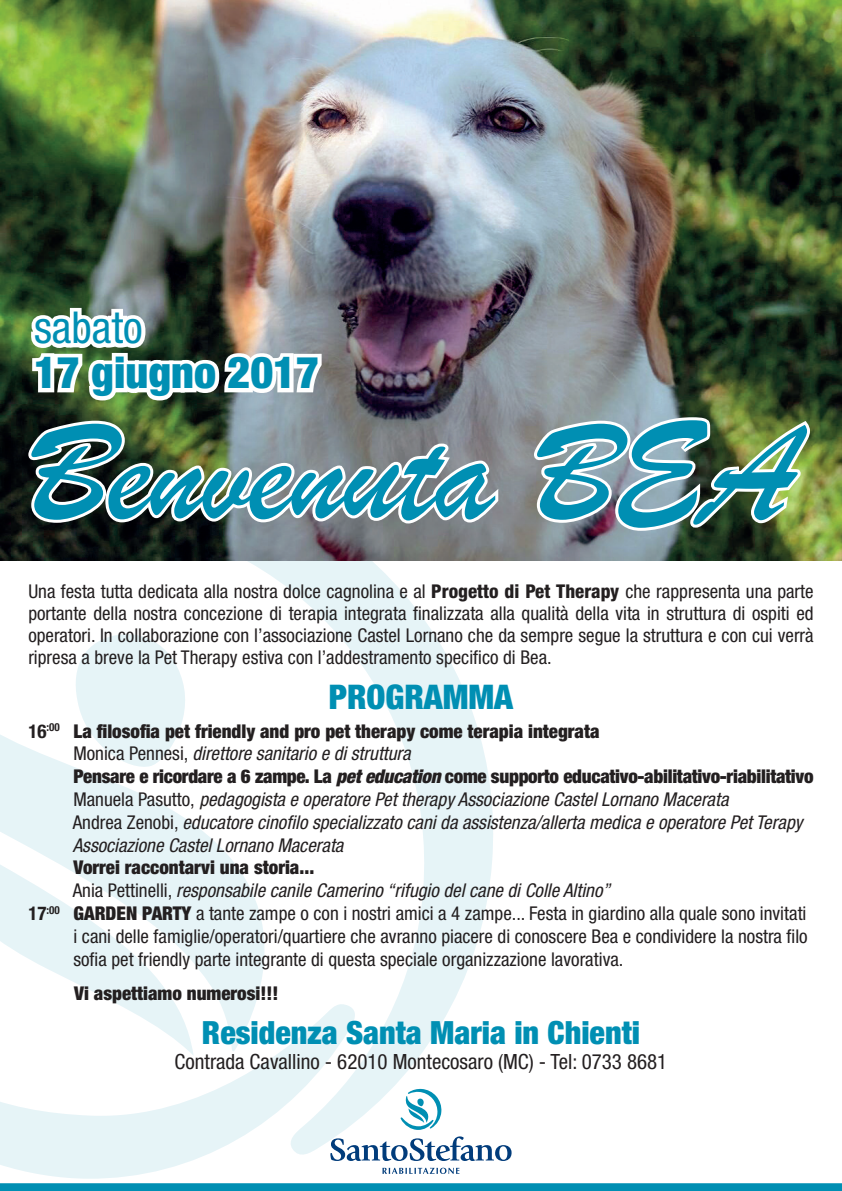
<style>
.page{position:relative;width:842px;height:1191px;background:#fff}
.page>*{position:absolute;margin:0;border:0;box-sizing:border-box;transform-origin:0 0}
.t1{font:144px "Brush Script";color:#008fb3}
.t2{font:900 condensed 44px "Helvetica Neue LT Std";color:#008fb3}
.t3{font:condensed 44px "Helvetica Neue LT Std";color:#008fb3}
.t4{font:900 condensed 34px "Helvetica Neue LT Std";color:#008fb3}
.t5{font:900 condensed 32px "Helvetica Neue LT Std";color:#008fb3}
.t6{font:condensed 21px "Helvetica Neue LT Std";color:#231f20}
.t7{font:condensed 19px/22px "Helvetica Neue LT Std";color:#231f20;text-align:justify}
.t8{font:italic condensed 19px/22.8px "Helvetica Neue LT Std";color:#231f20}
.t9{font:900 condensed 19px "Helvetica Neue LT Std";color:#231f20}
.s1{font-weight:800}
.s2{font-weight:700;font-style:normal}
.s3{font-weight:900;font-style:normal}
.s4{font-style:normal}
.s5{font-weight:900}
.s6{font-weight:700}
</style>
<div class="page">
<svg style="left:0;top:1159px;width:195px;height:20px;fill:#e6f4f7"></svg>
<svg style="left:0;top:560px;width:499px;height:599px"></svg>
<svg style="left:0;top:585px;width:326px;height:467px"></svg>
<img style="left:0;top:0;width:842px;height:560px">
<svg style="left:382px;top:1167px;width:77px;height:7px"></svg>
<svg style="left:400px;top:1089px;width:42px;height:41px"></svg>
<svg style="left:330px;top:1136px;width:182px;height:25px"></svg>
<svg style="left:25px;top:417px;width:476px;height:111px"></svg>
<img style="left:530px;top:413px;width:302px;height:121px">
<img style="left:27px;top:304px;width:299px;height:100px">
<div style="left:0;top:1183px;width:842px;height:8px;background:#008fb3"></div>
<h2 class="t3" style="left:34px;top:302px;width:110px">sabato</h2>
<h2 class="t2" style="left:34px;top:345px;width:287px">17 giugno 2017</h2>
<h1 class="t1" style="left:28px;top:385px;width:767px">Benvenuta BEA</h1>
<p class="t7" style="left:28px;top:580px;width:787px">Una festa tutta dedicata alla nostra dolce cagnolina e al <span class="s1">Progetto di Pet Therapy</span> che rappresenta una parte portante della nostra concezione di terapia integrata finalizzata alla qualità della vita in struttura di ospiti ed operatori. In collaborazione con l’associazione Castel Lornano che da sempre segue la struttura e con cui verrà ripresa a breve la Pet Therapy estiva con l’addestramento specifico di Bea.</p>
<h3 class="t4" style="left:329px;top:676px;width:186px">PROGRAMMA</h3>
<p class="t8" style="left:73px;top:720px;width:742px;text-indent:-44px"><span class="s2">16</span><sup>:00</sup> <span class="s3">La filosofia pet friendly and pro pet therapy come terapia integrata<br></span><span class="s4">Monica Pennesi,</span> direttore sanitario e di struttura<br><span class="s3">Pensare e ricordare a 6 zampe. La</span> <span class="s5">pet education</span> <span class="s3">come supporto educativo-abilitativo-riabilitativo </span><span class="s4">Manuela Pasutto,</span> pedagogista e operatore Pet therapy Associazione Castel Lornano Macerata<br><span class="s4">Andrea Zenobi,</span> educatore cinofilo specializzato cani da assistenza/allerta medica e operatore Pet Terapy Associazione Castel Lornano Macerata</p>
<p class="t9" style="left:73px;top:856px;width:242px">Vorrei raccontarvi una storia...</p>
<p class="t8" style="left:73px;top:879px;width:539px"><span class="s4">Ania Pettinelli,</span> responsabile canile Camerino “rifugio del cane di Colle Altino”</p>
<p class="t7" style="left:28px;top:902px;width:780px"><span class="s6">17</span><sup>:00</sup> <span class="s5">GARDEN PARTY</span> a tante zampe o con i nostri amici a 4 zampe... Festa in giardino alla quale sono invitati</p>
<p class="t7" style="left:73px;top:925px;width:736px">i cani delle famiglie/operatori/quartiere che avranno piacere di conoscere Bea e condividere la nostra filo</p>
<p class="t7" style="left:73px;top:947px;width:551px">sofia pet friendly parte integrante di questa speciale organizzazione lavorativa.</p>
<p class="t9" style="left:74px;top:981px;width:206px">Vi aspettiamo numerosi!!!</p>
<h3 class="t5" style="left:202px;top:1012px;width:440px">Residenza Santa Maria in Chienti</h3>
<p class="t6" style="left:175px;top:1049px;width:494px">Contrada Cavallino - 62010 Montecosaro (MC) - Tel: 0733 8681</p>
</div>
